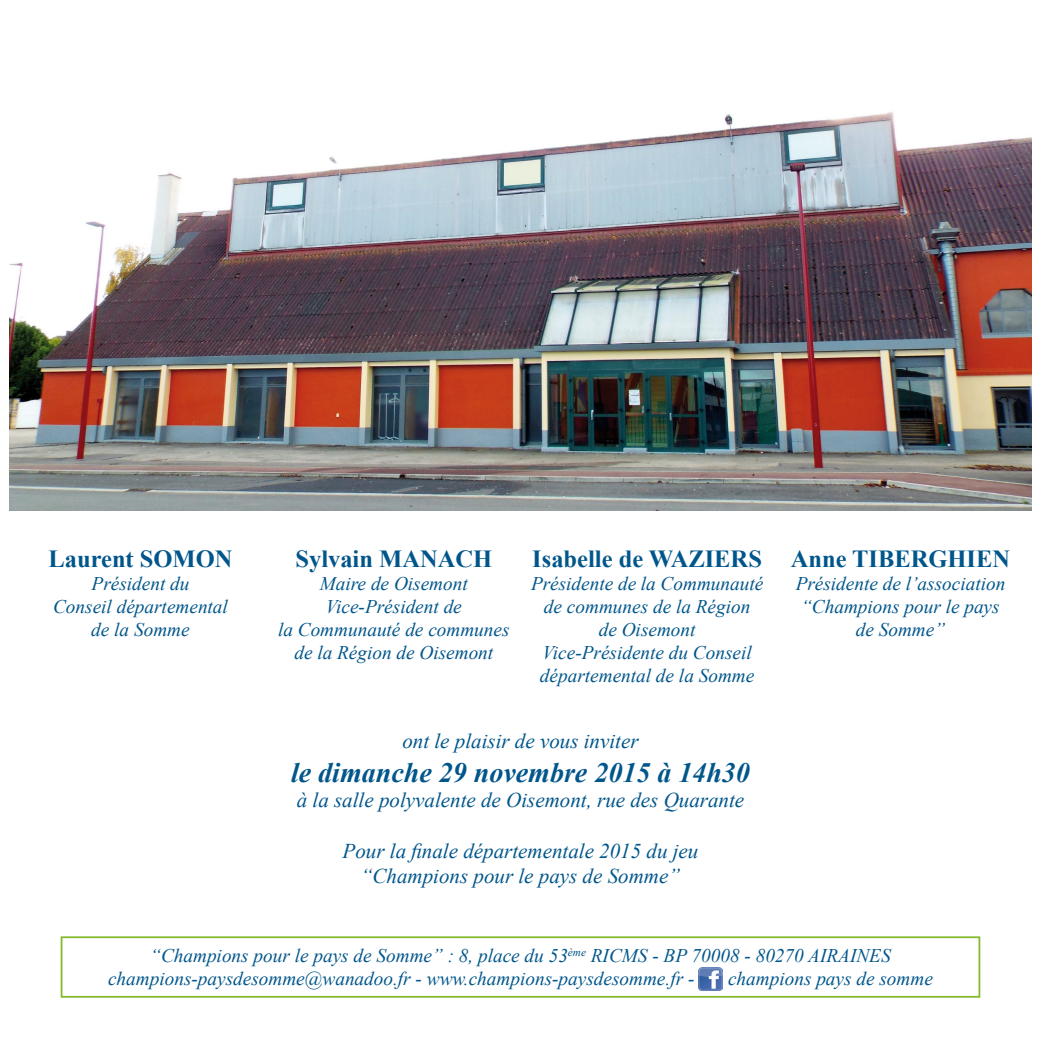
<style>
.page{position:relative;width:1041px;height:1041px;background:#fff}
.page>*{position:absolute;margin:0;border:0;box-sizing:border-box;transform-origin:0 0}
.t1{font:italic 700 28px "Times New Roman";color:#00568b}
.t2{font:700 24.5px "Times New Roman";color:#00568b}
.t3{font:italic 21px "Times New Roman";color:#00568b}
.t4{font:italic 19.25px/23.1px "Times New Roman";color:#00568b;text-align:center}
</style>
<div class="page">
<img style="left:9px;top:112px;width:1022px;height:398px">
<div style="left:61px;top:936px;width:919px;height:62px;border:2px solid #83b827"></div>
<img style="left:699px;top:967px;width:23px;height:24px">
<p class="t2" style="left:48px;top:542px;width:185px">Laurent SOMON</p>
<p class="t4" style="left:53px;top:571px;width:176px">Président du<br>Conseil départemental de la Somme</p>
<p class="t2" style="left:295px;top:542px;width:198px">Sylvain MANACH</p>
<p class="t4" style="left:320px;top:571px;width:149px">Maire de Oisemont</p>
<p class="t4" style="left:278px;top:595px;width:233px">Vice-Président de<br>la Communauté de communes de la Région de Oisemont</p>
<p class="t2" style="left:532px;top:542px;width:231px">Isabelle de WAZIERS</p>
<p class="t4" style="left:531px;top:571px;width:234px">Présidente de la Communauté de communes de la Région<br>de Oisemont<br>Vice-Présidente du Conseil départemental de la Somme</p>
<p class="t3" style="left:402px;top:727px;width:238px">ont le plaisir de vous inviter</p>
<p class="t1" style="left:291px;top:753px;width:460px">le dimanche 29 novembre 2015 à 14h30</p>
<p class="t3" style="left:297px;top:786px;width:449px">à la salle polyvalente de Oisemont, rue des Quarante</p>
<p class="t3" style="left:343px;top:836px;width:357px">Pour la finale départementale 2015 du jeu</p>
<p class="t3" style="left:361px;top:861px;width:321px">“Champions pour le pays de Somme”</p>
<p class="t2" style="left:791px;top:542px;width:221px">Anne TIBERGHIEN</p>
<p class="t4" style="left:796px;top:571px;width:211px">Présidente de l’association</p>
<p class="t4" style="left:801px;top:595px;width:200px">“Champions pour le pays</p>
<p class="t4" style="left:856px;top:618px;width:91px">de Somme”</p>
<p class="t4" style="left:150px;top:944px;width:742px">“Champions pour le pays de Somme” : 8, place du 53<sup>ème</sup> RICMS - BP 70008 - 80270 AIRAINES</p>
<p class="t4" style="left:108px;top:967px;width:588px">champions-paysdesomme@wanadoo.fr - www.champions-paysdesomme.fr -</p>
<p class="t4" style="left:728px;top:967px;width:206px">champions pays de somme</p>
</div>
